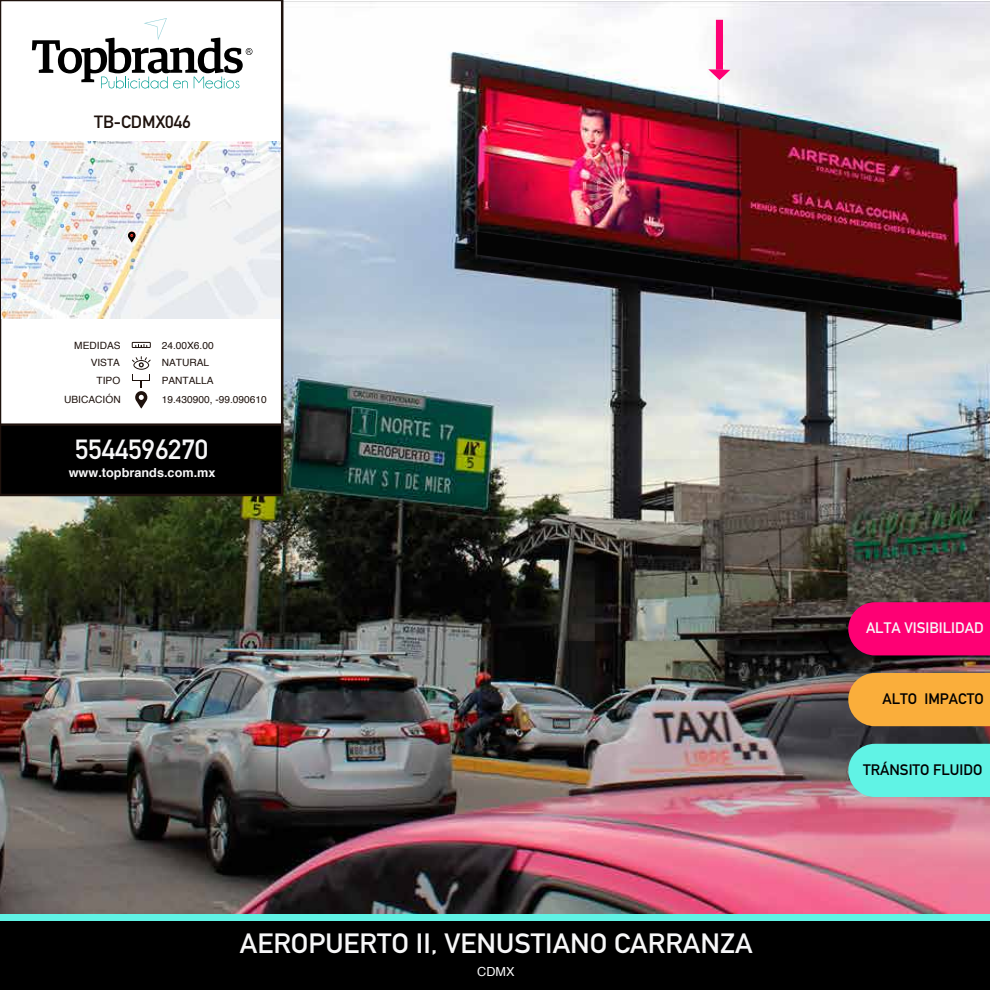
<style>
.page{position:relative;width:990px;height:990px;background:#fff}
.page>*{position:absolute;margin:0;border:0;box-sizing:border-box;transform-origin:0 0}
.t1{font:700 27.5px "DIN Alternate";color:#f7f7f8;scale:1.05 1}
.t2{font:700 27.25px "DIN Alternate";color:#f7f7f8}
.t3{font:700 17.5px "DIN Alternate";color:#1e120d}
.t4{font:700 15px "DIN Alternate";color:#000}
.t5{font:700 15px "DIN Alternate";color:#f7f7f8}
.t6{font:700 12.5px "Helvetica";color:#f7f7f8}
.t7{font:12.5px "Helvetica";color:#f7f7f8}
.t8{font:10px/18.6px "Helvetica";color:#1e120d;text-align:right}
</style>
<div class="page">
<img style="left:0;top:0;width:990px;height:914px">
<div style="left:0;top:921px;width:990px;height:69px;background:#000"></div>
<svg style="left:0;top:0;width:283px;height:423px"></svg>
<svg style="left:0;top:423px;width:283px;height:73px"></svg>
<svg style="left:32px;top:18px;width:220px;height:71px"></svg>
<div style="left:132px;top:342px;width:19px;height:6px;border:1px solid #1e120d"></div>
<svg style="left:135px;top:344px;width:12px;height:4px"></svg>
<div style="left:133px;top:360px;width:16px;height:10px;border:1px solid #1e120d;border-radius:50%"></div>
<svg style="left:132px;top:357px;width:19px;height:10px"></svg>
<div style="left:132px;top:374px;width:18px;height:6px;background:#1e120d"></div>
<div style="left:133px;top:374px;width:16px;height:6px;background:#fff"></div>
<svg style="left:135px;top:380px;width:12px;height:29px"></svg>
<div style="left:716px;top:20px;width:7px;height:50px;background:#fe0074"></div>
<svg style="left:708px;top:69px;width:22px;height:11px"></svg>
<svg style="left:477px;top:232px;width:484px;height:88px"></svg>
<div style="left:0;top:914px;width:990px;height:7px;background:#60f3e5"></div>
<img style="left:1px;top:142px;width:280px;height:177px">
<svg style="left:128px;top:231px;width:8px;height:11px"></svg>
<div style="left:848px;top:602px;width:142px;height:53px;background:#fe0074"></div>
<div style="left:848px;top:673px;width:142px;height:53px;background:#faae3b"></div>
<div style="left:848px;top:744px;width:142px;height:53px;background:#60f3e5"></div>
<h3 class="t3" style="left:94px;top:108px;width:98px">TB-CDMX046</h3>
<p class="t8" style="left:74px;top:336px;width:48px">MEDIDAS</p>
<p class="t8" style="left:162px;top:336px;width:54px">24.00X6.00</p>
<p class="t8" style="left:91px;top:354px;width:31px">VISTA</p>
<p class="t8" style="left:162px;top:354px;width:49px">NATURAL</p>
<p class="t8" style="left:64px;top:372px;width:58px">TIPO<br>UBICACIÓN</p>
<p class="t8" style="left:162px;top:372px;width:53px">PANTALLA</p>
<p class="t8" style="left:162px;top:390px;width:107px">19.430900, -99.090610</p>
<h2 class="t2" style="left:75px;top:429px;width:135px">5544596270</h2>
<p class="t6" style="left:69px;top:463px;width:148px">www.topbrands.com.mx</p>
<h1 class="t1" style="left:240px;top:923px;width:490px">AEROPUERTO II, VENUSTIANO CARRANZA</h1>
<p class="t7" style="left:477px;top:962px;width:39px">CDMX</p>
<h3 class="t5" style="left:866px;top:616px;width:119px">ALTA VISIBILIDAD</h3>
<h3 class="t4" style="left:882px;top:687px;width:103px">ALTO IMPACTO</h3>
<h3 class="t4" style="left:863px;top:758px;width:121px">TRÁNSITO FLUIDO</h3>
</div>
